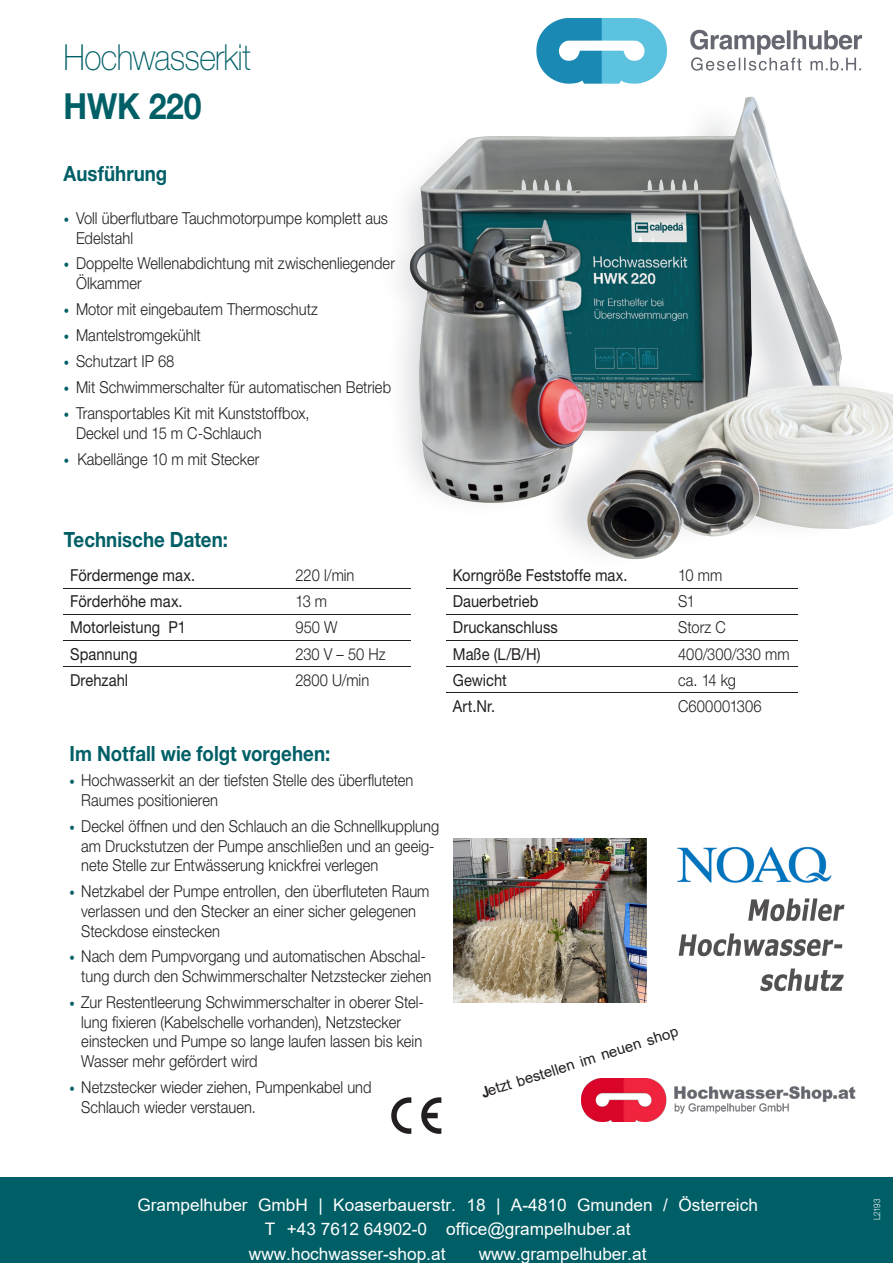
<style>
.page{position:relative;width:893px;height:1263px;background:#fff}
.page>*{position:absolute;margin:0;border:0;box-sizing:border-box;transform-origin:0 0}
.t1{font:100 36px "Helvetica Neue LT Std";letter-spacing:-.02em;color:#005f66;scale:.89 1}
.t2{font:700 36px "Helvetica Neue LT Std";letter-spacing:-.005em;color:#005f66;scale:.89 1}
.t3{font:700 21px "Helvetica Neue LT Std";color:#005f66;scale:.89 1}
.t4{font:17.25px "Arial";color:#fff}
.t5{font:300 16.5px/19.8px "Helvetica Neue LT Std";letter-spacing:.005em;color:#231f20;scale:.89 1}
.t6{font:16.5px "Helvetica Neue LT Std";color:#231f20;scale:.89 1}
.t7{font:15px "Arial";color:#231f20}
.t8{font:300 9px "Helvetica Neue LT Std";color:#fff;scale:.89 1}
.s1{font-size:12px;color:#005f66}
.s2{font-weight:700}
</style>
<div class="page">
<img style="left:399px;top:97px;width:491px;height:462px">
<div style="left:0;top:1178px;width:893px;height:85px;background:#005f66"></div>
<hr style="left:64px;top:588px;width:225px;height:1px;background:#231f20">
<hr style="left:289px;top:588px;width:121px;height:1px;background:#231f20">
<hr style="left:64px;top:614px;width:225px;height:1px;background:#231f20">
<hr style="left:289px;top:614px;width:121px;height:1px;background:#231f20">
<hr style="left:64px;top:640px;width:225px;height:1px;background:#231f20">
<hr style="left:289px;top:640px;width:121px;height:1px;background:#231f20">
<hr style="left:64px;top:666px;width:225px;height:1px;background:#231f20">
<hr style="left:289px;top:666px;width:121px;height:1px;background:#231f20">
<hr style="left:446px;top:588px;width:226px;height:1px;background:#231f20">
<hr style="left:672px;top:588px;width:126px;height:1px;background:#231f20">
<hr style="left:446px;top:614px;width:226px;height:1px;background:#231f20">
<hr style="left:672px;top:614px;width:126px;height:1px;background:#231f20">
<hr style="left:446px;top:640px;width:226px;height:1px;background:#231f20">
<hr style="left:672px;top:640px;width:126px;height:1px;background:#231f20">
<hr style="left:446px;top:666px;width:226px;height:1px;background:#231f20">
<hr style="left:672px;top:666px;width:126px;height:1px;background:#231f20">
<hr style="left:446px;top:693px;width:226px;height:1px;background:#231f20">
<hr style="left:672px;top:693px;width:126px;height:1px;background:#231f20">
<svg style="left:421px;top:1097px;width:20px;height:37px"></svg>
<svg style="left:391px;top:1097px;width:20px;height:37px"></svg>
<img style="left:581px;top:1079px;width:275px;height:42px">
<img style="left:453px;top:839px;width:392px;height:164px">
<img style="left:537px;top:19px;width:326px;height:65px">
<img style="left:410px;top:97px;width:340px;height:406px">
<h1 class="t1" style="left:64px;top:37px;width:212px">Hochwasserkit</h1>
<h1 class="t2" style="left:64px;top:84px;width:157px">HWK 220</h1>
<p class="t3" style="left:64px;top:161px;width:118px">Ausführung</p>
<p class="t5" style="left:76px;top:208px;width:352px;text-indent:-12px"><span class="s1">•</span> Voll überflutbare Tauchmotorpumpe komplett aus<br>Edelstahl</p>
<p class="t5" style="left:76px;top:253px;width:360px;text-indent:-12px"><span class="s1">•</span> Doppelte Wellenabdichtung mit zwischenliegender<br>Ölkammer</p>
<p class="t5" style="left:64px;top:299px;width:287px"><span class="s1">•</span> Motor mit eingebautem Thermoschutz</p>
<p class="t5" style="left:64px;top:325px;width:156px"><span class="s1">•</span> Mantelstromgekühlt</p>
<p class="t5" style="left:64px;top:351px;width:126px"><span class="s1">•</span> Schutzart IP 68</p>
<p class="t5" style="left:64px;top:377px;width:369px"><span class="s1">•</span> Mit Schwimmerschalter für automatischen Betrieb</p>
<p class="t5" style="left:76px;top:403px;width:264px;text-indent:-12px"><span class="s1">•</span> Transportables Kit mit Kunststoffbox,<br>Deckel und 15 m C-Schlauch</p>
<p class="t5" style="left:64px;top:449px;width:221px"><span class="s1">•</span> Kabellänge 10 m mit Stecker</p>
<p class="t3" style="left:64px;top:526px;width:186px">Technische Daten:</p>
<p class="t6" style="left:70px;top:565px;width:142px">Fördermenge max.</p>
<p class="t5" style="left:295px;top:565px;width:68px">220 l/min</p>
<p class="t6" style="left:70px;top:591px;width:128px">Förderhöhe max.</p>
<p class="t5" style="left:295px;top:591px;width:37px">13 m</p>
<p class="t6" style="left:70px;top:617px;width:131px">Motorleistung P1</p>
<p class="t5" style="left:295px;top:617px;width:49px">950 W</p>
<p class="t6" style="left:70px;top:643px;width:77px">Spannung</p>
<p class="t5" style="left:295px;top:643px;width:103px">230 V – 50 Hz</p>
<p class="t6" style="left:70px;top:670px;width:67px">Drehzahl</p>
<p class="t5" style="left:295px;top:669px;width:84px">2800 U/min</p>
<p class="t3" style="left:70px;top:740px;width:294px">Im Notfall wie folgt vorgehen:</p>
<p class="t5" style="left:81px;top:770px;width:375px;text-indent:-12px"><span class="s1">•</span> Hochwasserkit an der tiefsten Stelle des überfluteten<br>Raumes positionieren</p>
<p class="t5" style="left:81px;top:816px;width:404px;text-indent:-12px"><span class="s1">•</span> Deckel öffnen und den Schlauch an die Schnellkupplung am Druckstutzen der Pumpe anschließen und an geeig&shy;nete Stelle zur Entwässerung knickfrei verlegen</p>
<p class="t5" style="left:81px;top:881px;width:393px;text-indent:-12px"><span class="s1">•</span> Netzkabel der Pumpe entrollen, den überfluteten Raum verlassen und den Stecker an einer sicher gelegenen<br>Steckdose einstecken</p>
<p class="t5" style="left:81px;top:946px;width:395px;text-indent:-12px"><span class="s1">•</span> Nach dem Pumpvorgang und automatischen Abschal&shy;tung durch den Schwimmerschalter Netzstecker ziehen</p>
<p class="t5" style="left:81px;top:991px;width:386px;text-indent:-12px"><span class="s1">•</span> Zur Restentleerung Schwimmerschalter in oberer Stel&shy;lung fixieren (Kabelschelle vorhanden), Netzstecker einstecken und Pumpe so lange laufen lassen bis kein Wasser mehr gefördert wird</p>
<p class="t5" style="left:81px;top:1076px;width:328px;text-indent:-12px"><span class="s1">•</span> Netzstecker wieder ziehen, Pumpenkabel und<br>Schlauch wieder verstauen.</p>
<p class="t6" style="left:453px;top:565px;width:198px">Korngröße Feststoffe max.</p>
<p class="t5" style="left:678px;top:565px;width:51px">10 mm</p>
<p class="t6" style="left:453px;top:591px;width:98px">Dauerbetrieb</p>
<p class="t5" style="left:678px;top:591px;width:20px">S1</p>
<p class="t6" style="left:453px;top:617px;width:120px">Druckanschluss</p>
<p class="t5" style="left:678px;top:617px;width:55px">Storz C</p>
<p class="t6" style="left:453px;top:643px;width:100px">Maße (L/B/H)</p>
<p class="t5" style="left:678px;top:643px;width:127px">400/300/330 mm</p>
<p class="t6" style="left:453px;top:670px;width:62px">Gewicht</p>
<p class="t5" style="left:678px;top:669px;width:66px">ca. 14 kg</p>
<p class="t6" style="left:453px;top:696px;width:49px">Art.Nr.</p>
<p class="t5" style="left:678px;top:696px;width:95px">C600001306</p>
<p class="t7" style="left:479px;top:1084px;width:207px;rotate:-18deg"><span class="s2">J</span>etzt bestellen im neuen shop</p>
<p class="t4" style="left:137px;top:1193px;width:622px">Grampelhuber GmbH | Koaserbauerstr. 18 | A-4810 Gmunden / Österreich</p>
<p class="t4" style="left:265px;top:1217px;width:367px">T +43 7612 64902-0 office@grampelhuber.at</p>
<p class="t4" style="left:249px;top:1242px;width:198px">www.hochwasser-shop.at</p>
<p class="t4" style="left:479px;top:1242px;width:169px">www.grampelhuber.at</p>
<p class="t8" style="left:872px;top:1220px;width:26px;rotate:-90deg">L2193</p>
</div>
